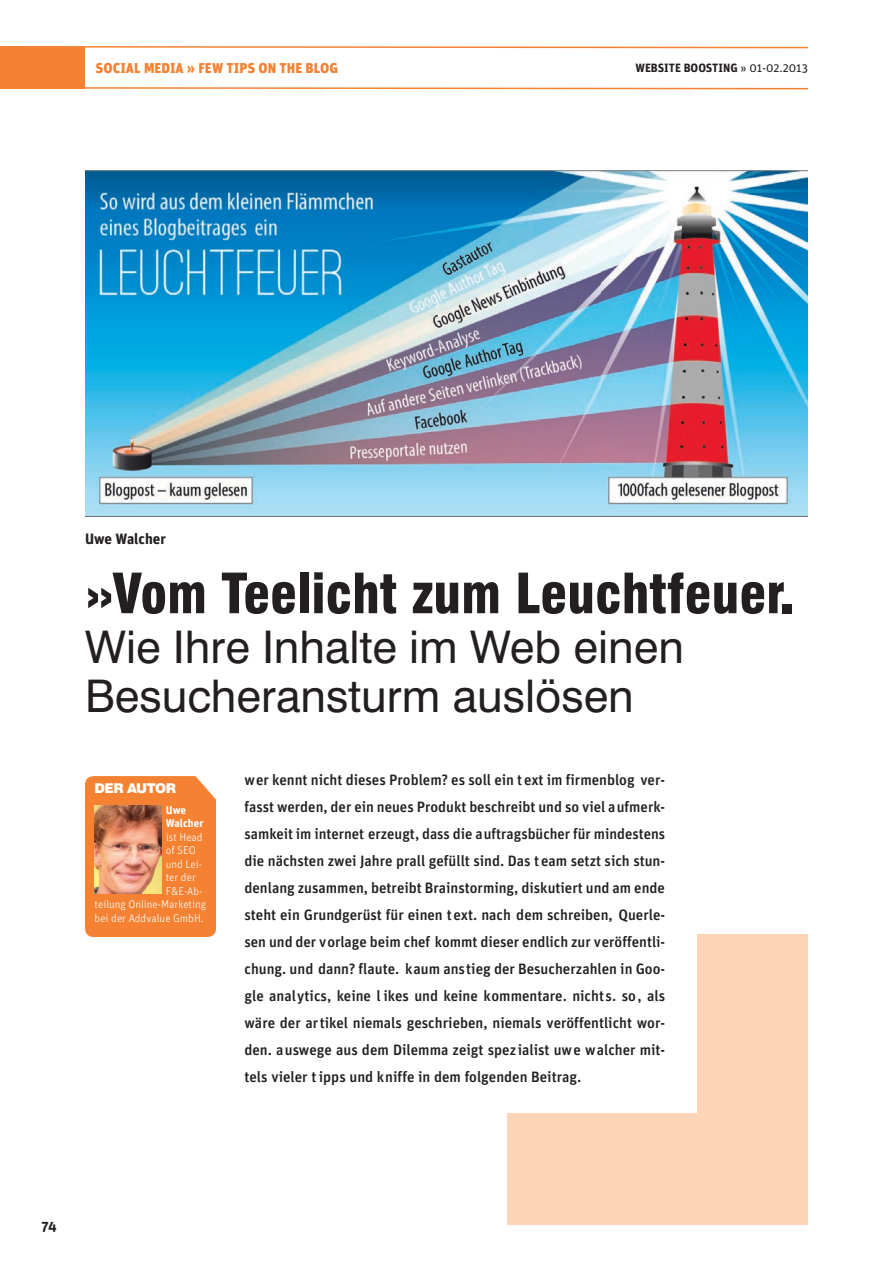
<style>
.page{position:relative;width:893px;height:1263px;background:#fff}
.page>*{position:absolute;margin:0;border:0;box-sizing:border-box;transform-origin:0 0}
.t1{font:900 condensed 54px "Swiss 721 BT";color:#231f20}
.t2{font:45px/49.5px "Swiss 721 BT";color:#231f20}
.t3{font:500 15px/27px "Unit";color:#231f20;text-align:justify}
.t4{font:700 15px "Unit";color:#231f20}
.t5{font:900 14.25px "Unit";color:#f48232}
.t6{font:700 14.25px "Unit";color:#231f20}
.t7{font:900 13.5px "Swiss 721 BT";letter-spacing:-.04em;color:#fff}
.t8{font:700 12px "Unit";color:#231f20}
.t9{font:300 11.25px "Unit";color:#fff}
.t10{font:700 11.25px/13.5px "Unit";color:#fff}
.s1{font-weight:400}
</style>
<div class="page">
<div style="left:0;top:47px;width:85px;height:41px;background:#f48232"></div>
<svg style="left:0;top:46px;width:808px;height:3px"></svg>
<svg style="left:0;top:87px;width:808px;height:3px"></svg>
<div style="left:507px;top:1113px;width:301px;height:111px;background:#fdd5b6"></div>
<div style="left:697px;top:934px;width:111px;height:290px;background:#fdd5b6"></div>
<div style="left:85px;top:776px;width:131px;height:161px;background:#f48232"></div>
<img style="left:95px;top:805px;width:67px;height:89px">
<img style="left:85px;top:170px;width:723px;height:347px">
<p class="t5" style="left:96px;top:59px;width:244px">SOCIAL MEDIA » FEW TIPS ON THE BLOG</p>
<p class="t8" style="left:635px;top:61px;width:174px">WEBSITE BOOSTING <span class="s1">» 01-02.2013</span></p>
<p class="t4" style="left:85px;top:529px;width:82px">Uwe Walcher</p>
<h1 class="t1" style="left:85px;top:561px;width:711px">»Vom Teelicht zum Leuchtfeuer.</h1>
<h2 class="t2" style="left:85px;top:622px;width:600px">Wie Ihre Inhalte im Web einen<br>Besucheransturm auslösen</h2>
<p class="t7" style="left:95px;top:780px;width:83px">DER AUTOR</p>
<p class="t10" style="left:166px;top:803px;width:39px">Uwe<br>Walcher</p>
<p class="t9" style="left:166px;top:830px;width:38px">ist Head</p>
<p class="t9" style="left:166px;top:844px;width:31px">of SEO</p>
<p class="t9" style="left:166px;top:857px;width:38px">und Lei-</p>
<p class="t9" style="left:166px;top:871px;width:31px">ter der</p>
<p class="t9" style="left:166px;top:884px;width:38px">F&amp;E-Ab-</p>
<p class="t9" style="left:95px;top:898px;width:113px">teilung Online-Marketing</p>
<p class="t9" style="left:95px;top:911px;width:111px">bei der Addvalue GmbH.</p>
<p class="t3" style="left:244px;top:766px;width:422px">wer kennt nicht dieses Problem? es soll ein text im firmenblog ver&shy;fasst werden, der ein neues Produkt beschreibt und so viel aufmerk&shy;samkeit im internet erzeugt, dass die auftragsbücher für mindestens die nächsten zwei Jahre prall gefüllt sind. Das team setzt sich stun&shy;denlang zusammen, betreibt Brainstorming, diskutiert und am ende steht ein Grundgerüst für einen text. nach dem schreiben, Querle&shy;sen und der vorlage beim chef kommt dieser endlich zur veröffentli&shy;chung. und dann? flaute. kaum anstieg der Besucherzahlen in Goo&shy;gle analytics, keine l ikes und keine kommentare. nichts. so, als wäre der artikel niemals geschrieben, niemals veröffentlicht wor&shy;den. auswege aus dem Dilemma zeigt spezialist uwe walcher mit&shy;tels vieler t ipps und kniffe in dem folgenden Beitrag.</p>
<p class="t6" style="left:42px;top:1216px;width:17px">74</p>
</div>
